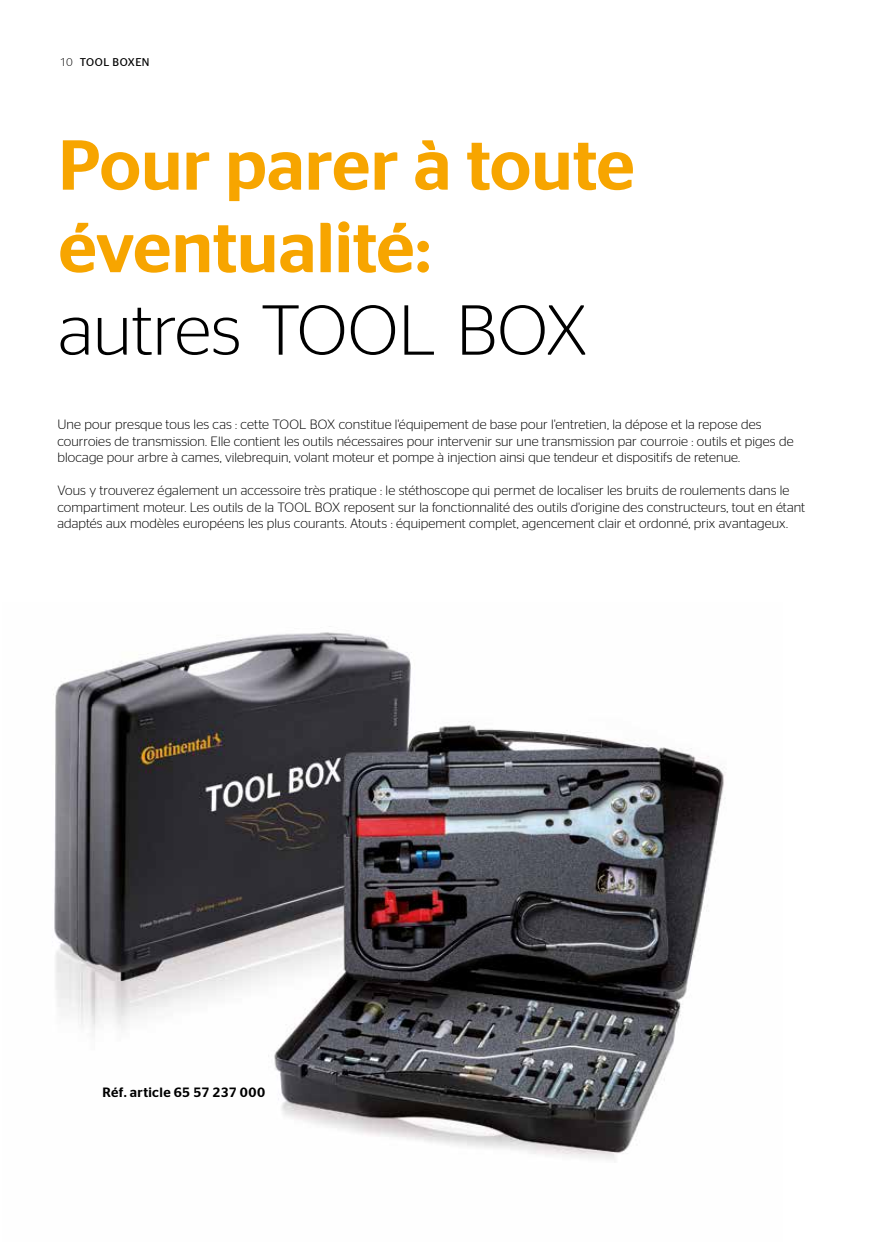
<style>
.page{position:relative;width:872px;height:1242px;background:#fff}
.page>*{position:absolute;margin:0;border:0;box-sizing:border-box;transform-origin:0 0}
.t1{font:500 70.5px/82.5px "Continental Stag Sans";letter-spacing:-.005em;color:#f7a500}
.t2{font:300 70.5px "Continental Stag Sans";color:#000}
.t3{font:300 13.5px/16.5px "Continental Stag Sans";letter-spacing:.005em;color:#000}
.t4{font:500 13.5px "Continental Stag Sans";letter-spacing:.03em;color:#000}
.t5{font:11.25px "Continental Stag Sans";letter-spacing:.035em;color:#000}
.s1{font-weight:300}
</style>
<div class="page">
<img style="left:53px;top:632px;width:673px;height:528px">
<p class="t5" style="left:60px;top:56px;width:91px"><span class="s1">10</span> TOOL BOXEN</p>
<h1 class="t1" style="left:58px;top:124px;width:577px">Pour parer à toute éventualité:</h1>
<h1 class="t2" style="left:58px;top:291px;width:530px">autres TOOL BOX</h1>
<p class="t3" style="left:57px;top:416px;width:737px">Une pour presque tous les cas : cette TOOL BOX constitue l'équipement de base pour l'entretien, la dépose et la repose des courroies de transmission. Elle contient les outils nécessaires pour intervenir sur une transmission par courroie : outils et piges de blocage pour arbre à cames, vilebrequin, volant moteur et pompe à injection ainsi que tendeur et dispositifs de retenue.</p>
<p class="t3" style="left:57px;top:482px;width:749px">Vous y trouverez également un accessoire très pratique : le stéthoscope qui permet de localiser les bruits de roulements dans le compartiment moteur. Les outils de la TOOL BOX reposent sur la fonctionnalité des outils d'origine des constructeurs, tout en étant adaptés aux modèles européens les plus courants. Atouts : équipement complet, agencement clair et ordonné, prix avantageux.</p>
<p class="t4" style="left:102px;top:1085px;width:164px">Réf. article 65 57 237 000</p>
</div>
